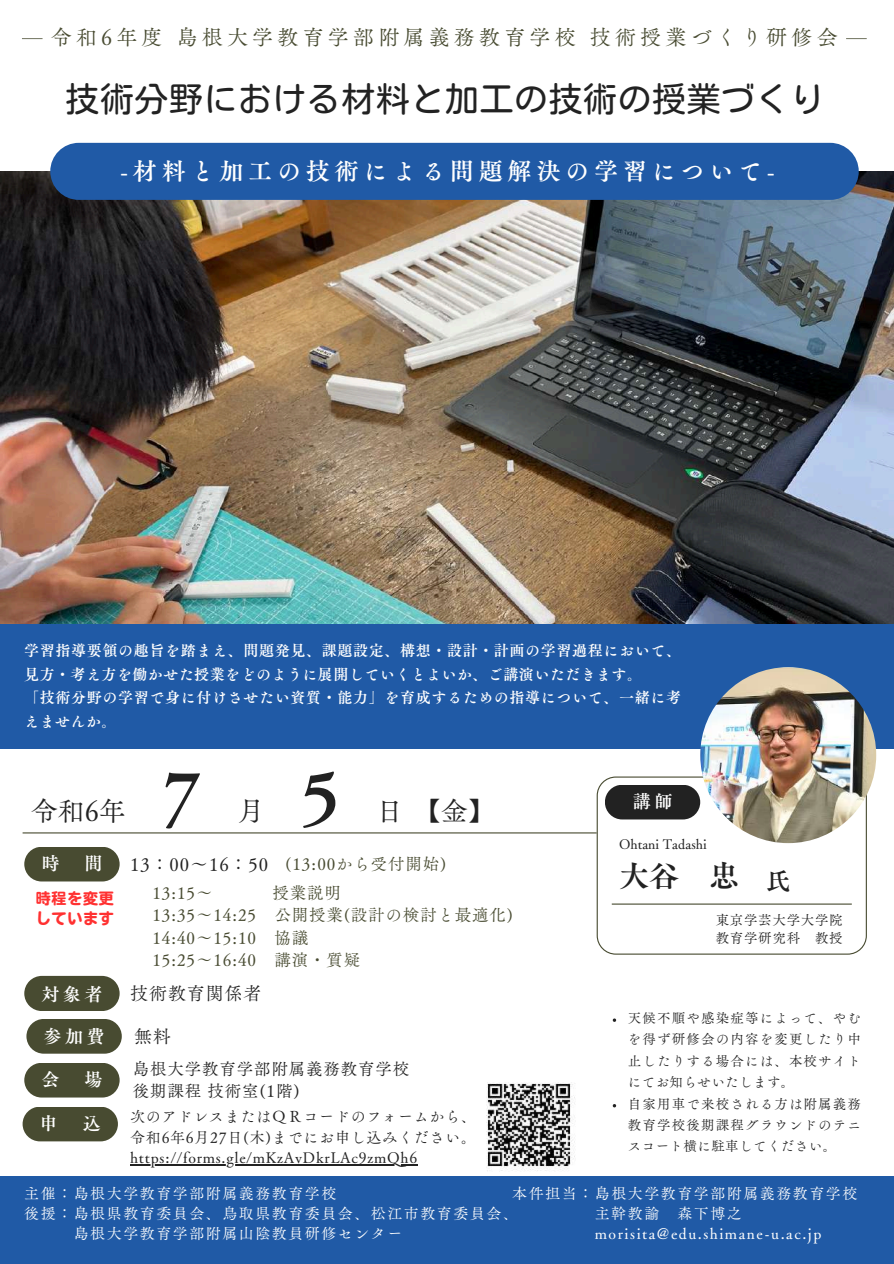
<style>
.page{position:relative;width:894px;height:1264px;background:#fff}
.page>*{position:absolute;margin:0;border:0;box-sizing:border-box;transform-origin:0 0}
.t1{font:67.5px "Canva Tsuku A Old Min Pr 6 N B";color:#222}
.t2{font:34.5px "Motoya Maru Std W3";color:#222}
.t3{font:30px "Canva Tsuku A Old Min Pr 6 N B";color:#222}
.t4{font:27px "Canva Tsuku A Old Min Pr 6 N R";color:#222}
.t5{font:24px "Canva Tsuku A Old Min Pr 6 N B";letter-spacing:.2em;color:#fff}
.t6{font:21px "Canva Tsuku A Old Min Pr 6 N R";letter-spacing:.2em;color:#484b31}
.t7{font:18px "Canva Tsuku A Old Min Pr 6 N R";letter-spacing:.05em;color:#222}
.t8{font:18px "Canva Tsuku A Old Min Pr 6 N B";letter-spacing:.2em;color:#fff}
.t9{font:16.5px/22.5px "Canva Tsuku A Old Min Pr 6 N R";letter-spacing:.05em;color:#484b31}
.t10{font:16.5px/22.5px "Canva Tsuku A Old Min Pr 6 N R";letter-spacing:.05em;color:#222}
.t11{font:15px/23.7px "Canva Tsuku A Old Min Pr 6 N B";letter-spacing:.045em;color:#fff}
.t12{font:15px/20.2px "Canva Tsuku A Old Min Pr 6 N R";letter-spacing:.1em;color:#fff}
.t13{font:15px/20.2px "Canva Tsuku A Old Min Pr 6 N R";letter-spacing:.05em;color:#222;text-align:justify}
.t14{font:15px/20.2px "Motoya Maru Std W6";letter-spacing:.05em;color:#ff3131}
.t15{font:13.5px/21.3px "Canva Tsuku A Old Min Pr 6 N R";letter-spacing:.085em;color:#222}
.t16{font:13.5px/18px "Canva Tsuku A Old Min Pr 6 N R";letter-spacing:.05em;color:#222}
.t17{font:13.5px "Canva Tsuku A Old Min Pr 6 N R";color:#222}
</style>
<div class="page">
<img style="left:0;top:171px;width:893px;height:453px">
<hr style="left:23px;top:832px;width:792px;height:1px;background:#484b31">
<svg style="left:596px;top:776px;width:270px;height:178px"></svg>
<div style="left:50px;top:143px;width:808px;height:57px;background:#205aa6;border-radius:29px"></div>
<div style="left:0;top:1176px;width:893px;height:87px;background:#205aa6"></div>
<hr style="left:611px;top:903px;width:240px;height:1px;background:#484b31">
<div style="left:0;top:624px;width:893px;height:124px;background:#205aa6"></div>
<svg style="left:24px;top:975px;width:96px;height:36px;background:#5b5e47"></svg>
<div style="left:23px;top:1106px;width:95px;height:35px;background:#484b31;border-radius:17px"></div>
<div style="left:24px;top:1062px;width:96px;height:35px;background:#484b31;border-radius:17px"></div>
<div style="left:26px;top:1018px;width:96px;height:35px;background:#484b31;border-radius:17px"></div>
<div style="left:24px;top:846px;width:96px;height:35px;background:#484b31;border-radius:17px"></div>
<div style="left:604px;top:784px;width:96px;height:35px;background:#222;border-radius:17px"></div>
<img style="left:700px;top:667px;width:175px;height:176px;border-radius:50%">
<svg style="left:22px;top:38px;width:844px;height:1px"></svg>
<img style="left:486px;top:1082px;width:89px;height:89px">
<hr style="left:130px;top:1163px;width:288px;height:2px;background:#222">
<h3 class="t6" style="left:51px;top:27px;width:788px">令和6年度 島根大学教育学部附属義務教育学校 技術授業づくり研修会</h3>
<h2 class="t2" style="left:65px;top:82px;width:760px">技術分野における材料と加工の技術の授業づくり</h2>
<h3 class="t5" style="left:120px;top:159px;width:656px">-材料と加工の技術による問題解決の学習について-</h3>
<p class="t11" style="left:24px;top:638px;width:658px">学習指導要領の趣旨を踏まえ、問題発見、課題設定、構想・設計・計画の学習過程において、見方・考え方を働かせた授業をどのように展開していくとよいか、ご講演いただきます。<br>「技術分野の学習で身に付けさせたい資質・能力」を育成するための指導について、一緒に考えませんか。</p>
<h3 class="t4" style="left:31px;top:797px;width:97px">令和6年</h3>
<h1 class="t1" style="left:163px;top:762px;width:39px">7</h1>
<h3 class="t4" style="left:238px;top:797px;width:21px">月</h3>
<h1 class="t1" style="left:301px;top:762px;width:39px">5</h1>
<h3 class="t4" style="left:376px;top:797px;width:120px">日 【金】</h3>
<p class="t8" style="left:41px;top:854px;width:19px">時</p>
<p class="t8" style="left:84px;top:854px;width:19px">間</p>
<p class="t14" style="left:36px;top:887px;width:79px">時程を変更しています</p>
<p class="t9" style="left:285px;top:852px;width:163px">(13:00から受付開始)</p>
<p class="t7" style="left:130px;top:855px;width:139px">13：00〜16：50</p>
<p class="t9" style="left:152px;top:881px;width:58px">13:15～</p>
<p class="t9" style="left:152px;top:881px;width:362px;text-indent:120px">授業説明<br>13:35～ 14:25 公開授業(設計の検討と最適化)<br>14:40～ 15:10 協議<br>15:25～ 16:40 講演・質疑</p>
<p class="t8" style="left:41px;top:984px;width:63px">対象者</p>
<p class="t7" style="left:130px;top:984px;width:133px">技術教育関係者</p>
<p class="t8" style="left:43px;top:1026px;width:63px">参加費</p>
<p class="t7" style="left:134px;top:1027px;width:38px">無料</p>
<p class="t8" style="left:41px;top:1070px;width:19px">会</p>
<p class="t8" style="left:84px;top:1070px;width:19px">場</p>
<p class="t10" style="left:133px;top:1056px;width:278px">島根大学教育学部附属義務教育学校後期課程技術室(1階)</p>
<p class="t8" style="left:40px;top:1114px;width:19px">申</p>
<p class="t8" style="left:83px;top:1114px;width:19px">込</p>
<p class="t13" style="left:130px;top:1106px;width:347px">次のアドレスまたはＱＲコードのフォームから、令和6年6月27日 (木)までにお申し込みください。https://forms.gle/mKzAvDkrLAc9zmQh6</p>
<p class="t8" style="left:632px;top:792px;width:41px">講師</p>
<p class="t17" style="left:619px;top:836px;width:89px">Ohtani Tadashi</p>
<h3 class="t3" style="left:619px;top:861px;width:171px">大谷忠<sub>氏</sub></h3>
<p class="t16" style="left:715px;top:910px;width:128px">東京学芸大学大学院教育学研究科 教授</p>
<p class="t15" style="left:627px;top:1007px;width:235px">天候不順や感染症等によって、やむを得ず研修会の内容を変更したり中止したりする場合には、本校サイトにてお知らせいたします。<br>自家用車で来校される方は附属義務教育学校後期課程グラウンドのテニスコート横に駐車してください。</p>
<p class="t12" style="left:24px;top:1182px;width:313px">主催：島根大学教育学部附属義務教育学校</p>
<p class="t12" style="left:24px;top:1203px;width:495px">後援：島根県教育委員会、鳥取県教育委員会、松江市教育委員会、</p>
<p class="t12" style="left:74px;top:1223px;width:330px">島根大学教育学部附属山陰教員研修センター</p>
<p class="t12" style="left:594px;top:1182px;width:264px;text-indent:-82px">本件担当：島根大学教育学部附属義務教育学校主幹教諭 森下博之morisita@edu.shimane-u.ac.jp</p>
</div>
